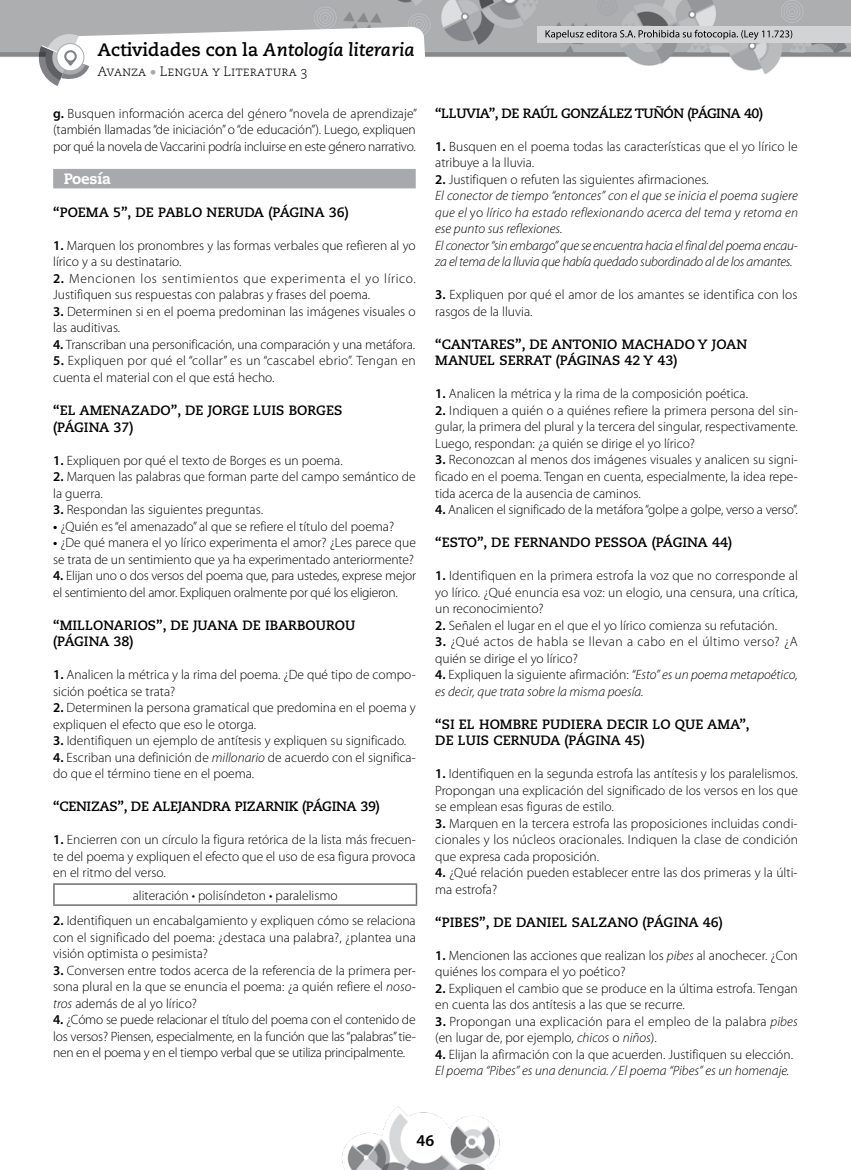
<style>
.page{position:relative;width:851px;height:1170px;background:#fff}
.page>*{position:absolute;margin:0;border:0;box-sizing:border-box;transform-origin:0 0}
.t1{font:italic 700 18px "Caecilia LT Std";color:#000}
.t2{font:600 16.5px "Myriad Pro";color:#000}
.t3{font:800 15px "Caecilia LT Std";letter-spacing:-.01em;color:#fff}
.t4{font:300 13.5px/16.5px "Myriad Pro";color:#000}
.t5{font:italic 300 13.5px/16.5px "Myriad Pro";color:#000}
.t6{font:700 13.5px/16.5px "Caecilia LT Std";color:#000}
.t7{font:300 13.5px/16.5px "Myriad Pro";letter-spacing:-.02em;color:#000}
.t8{font:300 13.5px/16.5px "Myriad Pro";letter-spacing:.02em;color:#000}
.t9{font:300 13.5px/16.5px "Myriad Pro";letter-spacing:.03em;color:#000}
.t10{font:700 13.5px "Caecilia LT Std";letter-spacing:-.02em;color:#000}
.t11{font:700 13.5px "Caecilia LT Std";letter-spacing:-.035em;color:#000}
.t12{font:300 13.5px "Caecilia LT Std";color:#000}
.s1{font-style:normal}
.s2{color:#a7a9ac}
.s3{font-weight:600}
.s4{font-style:italic}
.s5{font-weight:600;font-style:normal}
</style>
<div class="page">
<img style="left:342px;top:1106px;width:158px;height:63px">
<div style="left:53px;top:169px;width:362px;height:19px;background:#a7a9ac"></div>
<hr style="left:53px;top:883px;width:364px;height:1px;background:#6d6e71">
<hr style="left:53px;top:884px;width:2px;height:20px;background:#6d6e71">
<hr style="left:415px;top:884px;width:2px;height:20px;background:#6d6e71">
<hr style="left:53px;top:904px;width:364px;height:1px;background:#6d6e71">
<img style="left:0;top:0;width:850px;height:75px">
<div style="left:537px;top:27px;width:313px;height:16px;background:#d1d3d4"></div>
<svg style="left:545px;top:30px;width:247px;height:10px"></svg>
<svg style="left:35px;top:26px;width:390px;height:60px"></svg>
<h1 class="t1" style="left:97px;top:39px;width:319px"><span class="s1">Actividades con la</span> Antología literaria</h1>
<p class="t12" style="left:97px;top:63px;width:212px">Avanza <span class="s2">•</span> Lengua y Literatura 3</p>
<p class="t4" style="left:53px;top:105px;width:365px;text-align:justify"><span class="s3">g.</span> Busquen información acerca del género “novela de aprendizaje” (también llamadas “de iniciación” o “de educación”). Luego, expliquen por qué la novela de Vaccarini podría incluirse en este género narrativo.</p>
<p class="t3" style="left:64px;top:169px;width:49px">Poesía</p>
<p class="t6" style="left:53px;top:204px;width:297px">“POEMA 5”, DE PABLO NERUDA (PÁGINA 36)</p>
<p class="t4" style="left:53px;top:237px;width:364px"><span class="s3">1.</span> Marquen los pronombres y las formas verbales que refieren al yo lírico y a su destinatario.</p>
<p class="t4" style="left:53px;top:270px;width:364px"><span class="s3">2.</span> Mencionen los sentimientos que experimenta el yo lírico.<br>Justifiquen sus respuestas con palabras y frases del poema.</p>
<p class="t4" style="left:53px;top:303px;width:364px"><span class="s3">3.</span> Determinen si en el poema predominan las imágenes visuales o las auditivas.</p>
<p class="t4" style="left:53px;top:336px;width:363px"><span class="s3">4.</span> Transcriban una personificación, una comparación y una metáfora.</p>
<p class="t8" style="left:53px;top:352px;width:364px"><span class="s3">5.</span> Expliquen por qué el “collar” es un “cascabel ebrio”. Tengan en cuenta el material con el que está hecho.</p>
<p class="t6" style="left:53px;top:402px;width:290px">“EL AMENAZADO”, DE JORGE LUIS BORGES (PÁGINA 37)</p>
<p class="t4" style="left:53px;top:451px;width:291px"><span class="s3">1.</span> Expliquen por qué el texto de Borges es un poema.</p>
<p class="t4" style="left:53px;top:468px;width:364px"><span class="s3">2.</span> Marquen las palabras que forman parte del campo semántico de la guerra.</p>
<p class="t4" style="left:53px;top:501px;width:211px"><span class="s3">3.</span> Respondan las siguientes preguntas.</p>
<p class="t4" style="left:53px;top:517px;width:342px"><span class="s3">•</span> ¿Quién es “el amenazado” al que se refiere el título del poema?</p>
<p class="t4" style="left:53px;top:534px;width:364px"><span class="s3">•</span> ¿De qué manera el yo lírico experimenta el amor? ¿Les parece que se trata de un sentimiento que ya ha experimentado anteriormente?</p>
<p class="t7" style="left:53px;top:567px;width:364px"><span class="s3">4.</span> Elijan uno o dos versos del poema que, para ustedes, exprese mejor el sentimiento del amor. Expliquen oralmente por qué los eligieron.</p>
<p class="t6" style="left:53px;top:616px;width:303px">“MILLONARIOS”, DE JUANA DE IBARBOUROU (PÁGINA 38)</p>
<p class="t4" style="left:53px;top:666px;width:364px"><span class="s3">1.</span> Analicen la métrica y la rima del poema. ¿De qué tipo de compo&shy;sición poética se trata?</p>
<p class="t4" style="left:53px;top:699px;width:364px"><span class="s3">2.</span> Determinen la persona gramatical que predomina en el poema y expliquen el efecto que eso le otorga.</p>
<p class="t4" style="left:53px;top:732px;width:354px"><span class="s3">3.</span> Identifiquen un ejemplo de antítesis y expliquen su significado.</p>
<p class="t4" style="left:53px;top:748px;width:364px"><span class="s3">4.</span> Escriban una definición de <span class="s4">millonario</span> de acuerdo con el significa&shy;do que el término tiene en el poema.</p>
<p class="t10" style="left:53px;top:798px;width:328px">“CENIZAS”, DE ALEJANDRA PIZARNIK (PÁGINA 39)</p>
<p class="t4" style="left:53px;top:831px;width:364px;text-align:justify"><span class="s3">1.</span> Encierren con un círculo la figura retórica de la lista más frecuen&shy;te del poema y expliquen el efecto que el uso de esa figura provoca en el ritmo del verso.</p>
<p class="t4" style="left:133px;top:886px;width:206px">aliteración • polisíndeton • paralelismo</p>
<p class="t4" style="left:53px;top:912px;width:364px;text-align:justify"><span class="s3">2.</span> Identifiquen un encabalgamiento y expliquen cómo se relaciona con el significado del poema: ¿destaca una palabra?, ¿plantea una visión optimista o pesimista?</p>
<p class="t4" style="left:53px;top:961px;width:364px;text-align:justify"><span class="s3">3.</span> Conversen entre todos acerca de la referencia de la primera per&shy;sona plural en la que se enuncia el poema: ¿a quién refiere el <span class="s4">noso&shy;tros</span> además de al yo lírico?</p>
<p class="t4" style="left:53px;top:1011px;width:364px;text-align:justify"><span class="s3">4.</span> ¿Cómo se puede relacionar el título del poema con el contenido de los versos? Piensen, especialmente, en la función que las “palabras” tie&shy;nen en el poema y en el tiempo verbal que se utiliza principalmente.</p>
<p class="t11" style="left:435px;top:105px;width:329px">“LLUVIA”, DE RAÚL GONZÁLEZ TUÑÓN (PÁGINA 40)</p>
<p class="t4" style="left:435px;top:138px;width:364px"><span class="s3">1.</span> Busquen en el poema todas las características que el yo lírico le atribuye a la lluvia.</p>
<p class="t5" style="left:435px;top:171px;width:364px"><span class="s5">2.</span> <span class="s1">Justifiquen o refuten las siguientes afirmaciones.<br></span>El conector de tiempo “entonces” con el que se inicia el poema sugiere que el <span class="s1">yo</span> lírico ha estado reflexionando acerca del tema y retoma en ese punto sus reflexiones.<br>El conector “sin embargo” que se encuentra hacia el final del poema encau&shy;za el tema de la lluvia que había quedado subordinado al de los amantes.</p>
<p class="t4" style="left:435px;top:286px;width:364px"><span class="s3">3.</span> Expliquen por qué el amor de los amantes se identifica con los rasgos de la lluvia.</p>
<p class="t6" style="left:435px;top:336px;width:313px">“CANTARES”, DE ANTONIO MACHADO Y JOAN<br>MANUEL SERRAT (PÁGINAS 42 Y 43)</p>
<p class="t4" style="left:435px;top:385px;width:314px"><span class="s3">1.</span> Analicen la métrica y la rima de la composición poética.</p>
<p class="t4" style="left:435px;top:402px;width:364px;text-align:justify"><span class="s3">2.</span> Indiquen a quién o a quiénes refiere la primera persona del sin&shy;gular, la primera del plural y la tercera del singular, respectivamente.<br>Luego, respondan: ¿a quién se dirige el yo lírico?</p>
<p class="t4" style="left:435px;top:451px;width:364px;text-align:justify"><span class="s3">3.</span> Reconozcan al menos dos imágenes visuales y analicen su signi&shy;ficado en el poema. Tengan en cuenta, especialmente, la idea repe&shy;tida acerca de la ausencia de caminos.</p>
<p class="t4" style="left:435px;top:501px;width:364px"><span class="s3">4.</span> Analicen el significado de la metáfora “golpe a golpe, verso a verso”.</p>
<p class="t6" style="left:435px;top:534px;width:298px">“ESTO”, DE FERNANDO PESSOA (PÁGINA 44)</p>
<p class="t4" style="left:435px;top:567px;width:364px;text-align:justify"><span class="s3">1.</span> Identifiquen en la primera estrofa la voz que no corresponde al yo lírico. ¿Qué enuncia esa voz: un elogio, una censura, una crítica, un reconocimiento?</p>
<p class="t4" style="left:435px;top:616px;width:343px"><span class="s3">2.</span> Señalen el lugar en el que el yo lírico comienza su refutación.</p>
<p class="t9" style="left:435px;top:633px;width:364px"><span class="s3">3.</span> ¿Qué actos de habla se llevan a cabo en el último verso? ¿A quién se dirige el yo lírico?</p>
<p class="t5" style="left:435px;top:666px;width:364px"><span class="s5">4.</span> <span class="s1">Expliquen la siguiente afirmación:</span> “Esto” es un poema metapoético, es decir, que trata sobre la misma poesía.</p>
<p class="t6" style="left:435px;top:715px;width:316px">“SI EL HOMBRE PUDIERA DECIR LO QUE AMA”,<br>DE LUIS CERNUDA (PÁGINA 45)</p>
<p class="t4" style="left:435px;top:765px;width:364px;text-align:justify"><span class="s3">1.</span> Identifiquen en la segunda estrofa las antítesis y los paralelismos.<br>Propongan una explicación del significado de los versos en los que se emplean esas figuras de estilo.</p>
<p class="t4" style="left:435px;top:814px;width:364px;text-align:justify"><span class="s3">3.</span> Marquen en la tercera estrofa las proposiciones incluidas condi&shy;cionales y los núcleos oracionales. Indiquen la clase de condición que expresa cada proposición.</p>
<p class="t4" style="left:435px;top:864px;width:364px"><span class="s3">4.</span> ¿Qué relación pueden establecer entre las dos primeras y la últi&shy;ma estrofa?</p>
<p class="t6" style="left:435px;top:913px;width:289px">“PIBES”, DE DANIEL SALZANO (PÁGINA 46)</p>
<p class="t4" style="left:435px;top:946px;width:364px"><span class="s3">1.</span> Mencionen las acciones que realizan los <span class="s4">pibes</span> al anochecer. ¿Con quiénes los compara el yo poético?</p>
<p class="t4" style="left:435px;top:979px;width:364px"><span class="s3">2.</span> Expliquen el cambio que se produce en la última estrofa. Tengan en cuenta las dos antítesis a las que se recurre.</p>
<p class="t4" style="left:435px;top:1012px;width:364px"><span class="s3">3.</span> Propongan una explicación para el empleo de la palabra <span class="s4">pibes </span>(en lugar de, por ejemplo, <span class="s4">chicos</span> o <span class="s4">niños</span>).</p>
<p class="t4" style="left:435px;top:1045px;width:359px"><span class="s3">4.</span> Elijan la afirmación con la que acuerden. Justifiquen su elección.<br><span class="s4">El poema “Pibes” es una denuncia. / El poema “Pibes” es un homenaje.</span></p>
<p class="t2" style="left:416px;top:1129px;width:19px">46</p>
</div>
